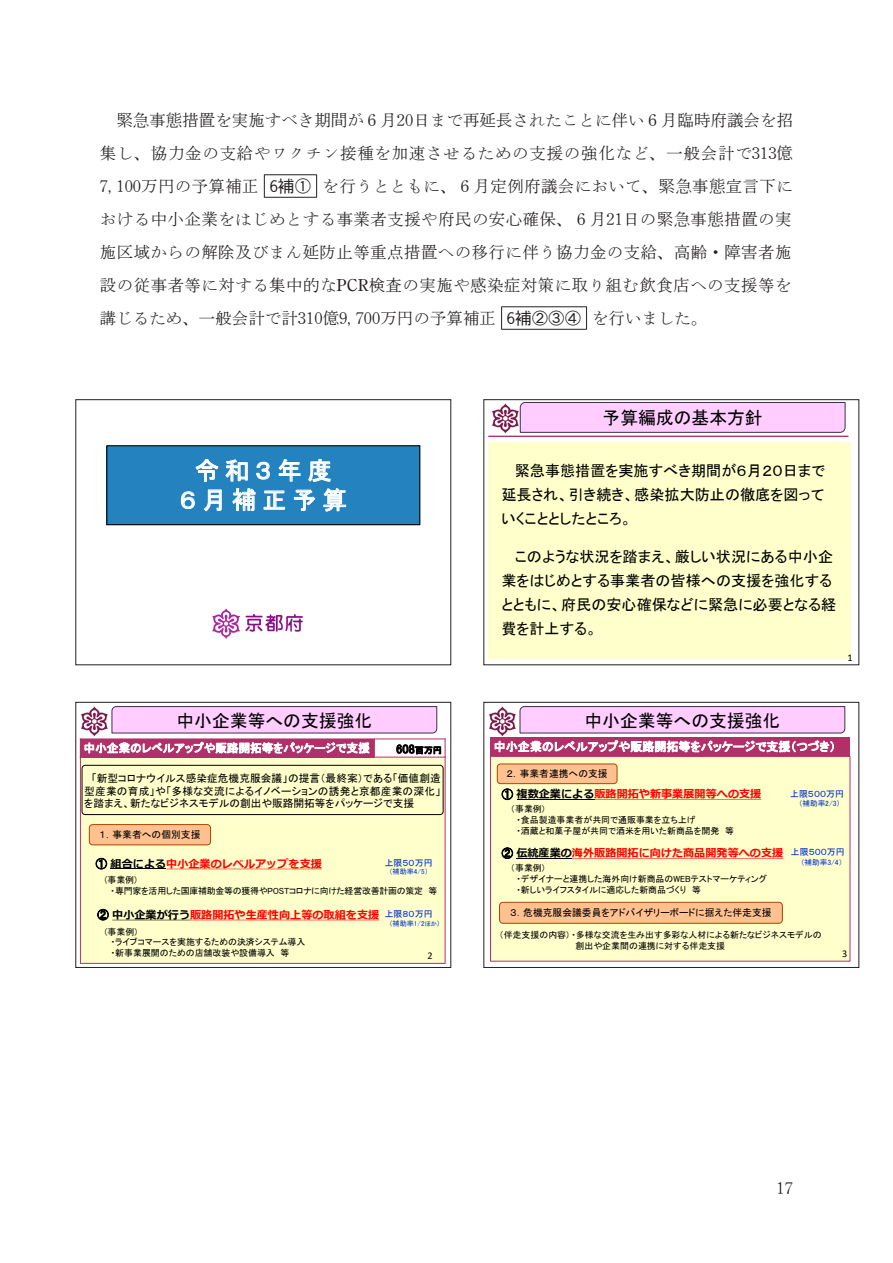
<style>
.page{position:relative;width:893px;height:1263px;background:#fff}
.page>*{position:absolute;margin:0;border:0;box-sizing:border-box;transform-origin:0 0}
.t1{font:24.45px/29.4px "MS P Gothic";letter-spacing:.23em;color:#fff;text-align:center}
.t2{font:17.85px "MS P Gothic";color:#000}
.t3{font:16.5px/33px "PO Min IWA HW Th";color:#231f20;text-align:justify}
.t4{font:15.15px/24px "MS P Gothic";color:#000;text-align:justify}
.t5{font:12.45px "MS P Gothic";color:#000}
.t6{font:12px "MS P Gothic";letter-spacing:.005em;color:#fff}
.t7{font:11.55px "MS P Gothic";letter-spacing:.005em;color:#fff}
.t8{font:700 11.1px "Meiryo";color:#f00}
.t9{font:10.65px/12.5px "MS P Gothic";color:#000;text-align:justify}
.t10{font:10.2px "Calibri";color:#000}
.t11{font:9.75px "MS P Gothic";color:#000}
.t12{font:9px "MS P Gothic";color:#000}
.t13{font:9px "MS P Gothic";color:#0030d1}
.t14{font:8.85px/10.6px "MS P Gothic";color:#000}
.t15{font:8.85px/10.6px "MS P Gothic";letter-spacing:-.025em;color:#000}
.t16{font:8.85px "MS P Gothic";color:#0030d1}
.t17{font:7.65px "MS P Gothic";color:#0030d1}
.t18{font:7.05px "MS P Gothic";color:#0030d1}
.s1{font-family:"P Goth IWA HW Md"}
.s2{font-family:"Century Oldstyle BT"}
.s3{font-size:8.85px}
.s4{font-family:"MS P Gothic";font-weight:400;color:#000}
.s5{color:#000}
.s6{font-size:6.3px}
</style>
<div class="page">
<hr style="left:264px;top:197px;width:53px;height:1px;background:#231f20">
<hr style="left:501px;top:329px;width:86px;height:1px;background:#231f20">
<hr style="left:264px;top:174px;width:53px;height:1px;background:#231f20">
<hr style="left:501px;top:306px;width:86px;height:1px;background:#231f20">
<svg style="left:264px;top:175px;width:1px;height:22px"></svg>
<svg style="left:316px;top:175px;width:1px;height:22px"></svg>
<svg style="left:501px;top:307px;width:1px;height:22px"></svg>
<svg style="left:586px;top:307px;width:1px;height:22px"></svg>
<img style="left:81px;top:706px;width:27px;height:30px">
<div style="left:80px;top:757px;width:365px;height:206px;background:#ffffcb"></div>
<div style="left:80px;top:757px;width:366px;height:207px;border:1px solid #b23068"></div>
<div style="left:80px;top:739px;width:294px;height:18px;background:#b23068"></div>
<svg style="left:111px;top:706px;width:327px;height:51px"></svg>
<svg style="left:445px;top:739px;width:1px;height:18px"></svg>
<hr style="left:80px;top:738px;width:366px;height:1px;background:#b23068">
<hr style="left:80px;top:757px;width:366px;height:1px;background:#b23068">
<hr style="left:111px;top:869px;width:55px;height:1px;background:#000">
<svg style="left:166px;top:869px;width:156px;height:1px"></svg>
<svg style="left:112px;top:920px;width:267px;height:1px"></svg>
<div style="left:82px;top:765px;width:362px;height:50px;border:1px solid #000;border-radius:3px"></div>
<div style="left:89px;top:824px;width:122px;height:21px;background:#ffc18f;border:1px solid #ad4500;border-radius:3px"></div>
<div style="left:75px;top:702px;width:376px;height:266px;border:1px solid #231f20"></div>
<div style="left:488px;top:441px;width:363px;height:217px;background:#ffffcb"></div>
<hr style="left:488px;top:436px;width:360px;height:1px;background:#b23068">
<img style="left:492px;top:403px;width:27px;height:30px">
<svg style="left:519px;top:402px;width:327px;height:31px;background:#f1c2f2"></svg>
<svg style="left:519px;top:706px;width:327px;height:28px;background:#f0c1f1"></svg>
<img style="left:489px;top:706px;width:27px;height:30px">
<div style="left:490px;top:756px;width:360px;height:205px;background:#ffffcb"></div>
<div style="left:490px;top:756px;width:360px;height:206px;border:1px solid #b23068"></div>
<hr style="left:516px;top:858px;width:56px;height:1px;background:#000">
<svg style="left:572px;top:858px;width:211px;height:1px"></svg>
<hr style="left:517px;top:799px;width:77px;height:1px;background:#000">
<svg style="left:594px;top:799px;width:167px;height:1px"></svg>
<div style="left:497px;top:763px;width:120px;height:21px;background:#ffc18f;border:1px solid #ad4500;border-radius:3px"></div>
<div style="left:499px;top:902px;width:284px;height:22px;background:#ffc18f;border:1px solid #ad4500;border-radius:4px"></div>
<div style="left:490px;top:737px;width:360px;height:19px;background:#b23068"></div>
<div style="left:483px;top:702px;width:376px;height:266px;border:1px solid #231f20"></div>
<img style="left:246px;top:614px;width:57px;height:18px">
<img style="left:213px;top:608px;width:26px;height:31px">
<div style="left:107px;top:446px;width:313px;height:79px;background:#2482bf"></div>
<div style="left:106px;top:445px;width:314px;height:80px;border:1px solid #000"></div>
<p class="t3" style="left:100px;top:104px;width:695px;text-indent:16px">緊急事態措置を実施すべき期間が６月20日まで再延長されたことに伴い６月臨時府議会を招集し、協力金の支給やワクチン接種を加速させるための支援の強化など、一般会計で313億7,100万円の予算補正 <span class="s1">6補①</span> を行うとともに、６月定例府議会において、緊急事態宣言下における中小企業をはじめとする事業者支援や府民の安心確保、６月21日の緊急事態措置の実施区域からの解除及びまん延防止等重点措置への移行に伴う協力金の支給、高齢・障害者施設の従事者等に対する集中的な<span class="s2">PCR</span>検査の実施や感染症対策に取り組む飲食店への支援等を講じるため、一般会計で計310億9,700万円の予算補正 <span class="s1">6補②③④</span> を行いました。</p>
<h1 class="t1" style="left:180px;top:456px;width:169px">令和３年度<br>６月補正予算</h1>
<p class="t2" style="left:176px;top:712px;width:197px">中小企業等への支援強化</p>
<p class="t7" style="left:84px;top:742px;width:288px">中小企業のレベルアップや販路開拓等をパッケージで支援</p>
<p class="t5" style="left:396px;top:743px;width:47px">608<span class="s3">百万円</span></p>
<p class="t9" style="left:84px;top:772px;width:358px;text-indent:7px">「新型コロナウイルス感染症危機克服会議」の提言（最終案）である「価値創造型産業の育成」や「多様な交流によるイノベーションの誘発と京都産業の深化」を踏まえ、新たなビジネスモデルの創出や販路開拓等をパッケージで支援</p>
<p class="t11" style="left:99px;top:830px;width:103px">１．事業者への個別支援</p>
<p class="t8" style="left:96px;top:856px;width:228px"><span class="s4">①</span> <span class="s5">組合による</span>中小企業のレベルアップを支援</p>
<p class="t16" style="left:385px;top:858px;width:49px">上限５０万円</p>
<p class="t18" style="left:389px;top:868px;width:41px">（補助率4/5）</p>
<p class="t15" style="left:111px;top:874px;width:328px;text-indent:-6px">(事業例)<br>・専門家を活用した国庫補助金等の獲得やPOSTコロナに向けた経営改善計画の策定等</p>
<p class="t8" style="left:97px;top:907px;width:337px"><span class="s4">②</span> <span class="s5">中小企業が行う</span>販路開拓や生産性向上等の取組を支援 <sup>上限８０万円</sup></p>
<p class="t18" style="left:389px;top:919px;width:52px">（補助率1/2<span class="s6">ほか</span>)</p>
<p class="t14" style="left:111px;top:926px;width:196px;text-indent:-6px">(事業例)<br>・ライブコマースを実施するための決済システム導入</p>
<p class="t12" style="left:111px;top:948px;width:180px">・新事業展開のための店舗改装や設備導入 等</p>
<p class="t10" style="left:428px;top:948px;width:7px">2</p>
<p class="t2" style="left:603px;top:408px;width:162px">予算編成の基本方針</p>
<p class="t4" style="left:501px;top:459px;width:325px;text-indent:13px">緊急事態措置を実施すべき期間が６月２０日まで延長され、引き続き、感染拡大防止の徹底を図っていくこととしたところ。</p>
<p class="t4" style="left:501px;top:544px;width:336px;text-align:left;text-indent:13px">このような状況を踏まえ、厳しい状況にある中小企業をはじめとする事業者の皆様への支援を強化するとともに、府民の安心確保などに緊急に必要となる経費を計上する。</p>
<p class="t10" style="left:847px;top:651px;width:7px">1</p>
<p class="t2" style="left:584px;top:712px;width:197px">中小企業等への支援強化</p>
<p class="t6" style="left:494px;top:740px;width:344px">中小企業のレベルアップや販路開拓等をパッケージで支援（つづき）</p>
<p class="t11" style="left:506px;top:769px;width:103px">２．事業者連携への支援</p>
<p class="t8" style="left:502px;top:786px;width:261px"><span class="s4">①</span> <span class="s5">複数企業による</span>販路開拓や新事業展開等への支援</p>
<p class="t16" style="left:790px;top:789px;width:55px">上限５００万円</p>
<p class="t17" style="left:799px;top:799px;width:43px">（補助率2/3）</p>
<p class="t12" style="left:511px;top:805px;width:35px">（事業例)</p>
<p class="t14" style="left:516px;top:814px;width:219px">・食品製造事業者が共同で通販事業を立ち上げ<br>・酒蔵と和菓子屋が共同で酒米を用いた新商品を開発 等</p>
<p class="t14" style="left:516px;top:863px;width:252px;text-indent:-6px">（事業例)<br>・デザイナーと連携した海外向け新商品のWEBテストマーケティング・新しいライフスタイルに適応した新商品づくり 等</p>
<p class="t13" style="left:791px;top:847px;width:55px">上限５００万円</p>
<p class="t17" style="left:801px;top:859px;width:43px">（補助率3/4）</p>
<p class="t8" style="left:502px;top:845px;width:283px"><span class="s4">②</span> <span class="s5">伝統産業の</span>海外販路開拓に向けた商品開発等への支援</p>
<p class="t11" style="left:510px;top:908px;width:263px">３．危機克服会議委員をアドバイザリーボードに据えた伴走支援</p>
<p class="t12" style="left:499px;top:930px;width:324px">（伴走支援の内容) ・多様な交流を生み出す多彩な人材による新たなビジネスモデルの</p>
<p class="t14" style="left:575px;top:940px;width:151px">創出や企業間の連携に対する伴走支援</p>
<p class="t10" style="left:842px;top:946px;width:7px">3</p>
<p class="t3" style="left:776px;top:1172px;width:18px">17</p>
</div>
